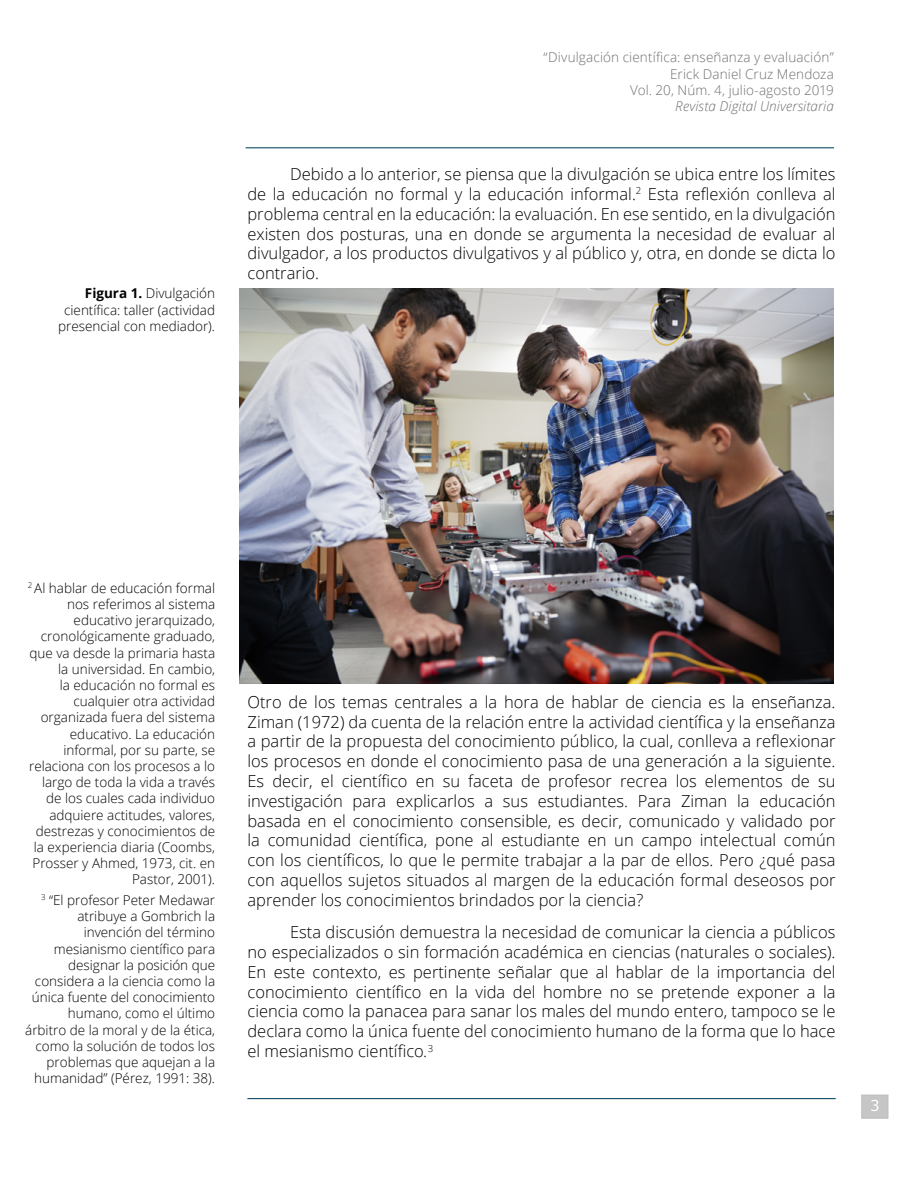
<style>
.page{position:relative;width:918px;height:1188px;background:#fff}
.page>*{position:absolute;margin:0;border:0;box-sizing:border-box;transform-origin:0 0}
.t1{font:300 16.5px/19.8px "Open Sans";color:#000;text-align:justify}
.t2{font:15px "Verdana";color:#fff}
.t3{font:300 13.5px/16.2px "Open Sans";color:#000;text-align:right}
.t4{font:300 13.5px/16.2px "Open Sans";letter-spacing:.01em;color:#706f6f;text-align:right}
.t5{font:italic 300 13.5px "Open Sans";letter-spacing:.005em;color:#706f6f}
.s1{font-weight:700}
.s2{font-style:italic}
</style>
<div class="page">
<div style="left:861px;top:1095px;width:27px;height:24px;background:#c6c6c6"></div>
<hr style="left:244px;top:147px;width:591px;height:2px;background:#45768a">
<hr style="left:246px;top:148px;width:588px;height:1px;background:#064965">
<hr style="left:246px;top:1098px;width:591px;height:2px;background:#d9dee1">
<hr style="left:248px;top:1098px;width:588px;height:1px;background:#064965">
<img style="left:240px;top:288px;width:594px;height:396px">
<p class="t3" style="left:58px;top:285px;width:158px"><span class="s1">Figura 1.</span> Divulgación científica: taller (actividad presencial con mediador).</p>
<p class="t4" style="left:543px;top:49px;width:292px">“Divulgación científica: enseñanza y evaluación”<br>Erick Daniel Cruz Mendoza<br>Vol. 20, Núm. 4, julio-agosto 2019</p>
<p class="t5" style="left:675px;top:97px;width:160px">Revista Digital Universitaria</p>
<p class="t1" style="left:247px;top:164px;width:590px;text-indent:43px">Debido a lo anterior, se piensa que la divulgación se ubica entre los límites de la educación no formal y la educación informal.<sup>2</sup> Esta reflexión conlleva al problema central en la educación: la evaluación. En ese sentido, en la divulgación existen dos posturas, una en donde se argumenta la necesidad de evaluar al divulgador, a los productos divulgativos y al público y, otra, en donde se dicta lo contrario.</p>
<p class="t3" style="left:28px;top:579px;width:189px"><sup>2</sup> Al hablar de educación formal nos referimos al sistema educativo jerarquizado, cronológicamente graduado, que va desde la primaria hasta la universidad. En cambio,<br>la educación no formal es cualquier otra actividad organizada fuera del sistema educativo. La educación informal, por su parte, se relaciona con los procesos a lo largo de toda la vida a través de los cuales cada individuo adquiere actitudes, valores, destrezas y conocimientos de la experiencia diaria (Coombs,<br>Prosser y Ahmed, 1973, cit. en<br>Pastor, 2001).</p>
<p class="t3" style="left:25px;top:892px;width:191px"><sup>3</sup> “El profesor Peter Medawar atribuye a Gombrich la invención del término mesianismo científico para designar la posición que considera a la ciencia como la única fuente del conocimiento humano, como el último árbitro de la moral y de la ética, como la solución de todos los problemas que aquejan a la humanidad” (Pérez, 1991: 38).</p>
<p class="t1" style="left:248px;top:691px;width:590px">Otro de los temas centrales a la hora de hablar de ciencia es la enseñanza.<br>Ziman (1972) da cuenta de la relación entre la actividad científica y la enseñanza a partir de la propuesta del conocimiento público, la cual, conlleva a reflexionar los procesos en donde el conocimiento pasa de una generación a la siguiente.<br>Es decir, el científico en su faceta de profesor recrea los elementos de su investigación para explicarlos a sus estudiantes. Para Ziman la educación basada en el conocimiento consensible, es decir, comunicado y validado por la comunidad científica, pone al estudiante en un campo intelectual común con los científicos, lo que le permite trabajar a la par de ellos. Pero ¿qué pasa con aquellos sujetos situados al margen de la educación formal deseosos por aprender los conocimientos brindados por la ciencia?</p>
<p class="t1" style="left:248px;top:922px;width:590px;text-indent:43px">Esta discusión demuestra la necesidad de comunicar la ciencia a públicos no especializados o sin formación académica en ciencias (naturales o sociales).<br>En este contexto, es pertinente señalar que al hablar de la importancia del conocimiento científico en la vida del hombre no se pretende exponer a la ciencia como la panacea para sanar los males del mundo entero, tampoco se le declara como la única fuente del conocimiento humano de la forma que lo hace el mesianismo científico<span class="s2">.</span><sup>3</sup></p>
<p class="t2" style="left:870px;top:1096px;width:11px">3</p>
</div>
